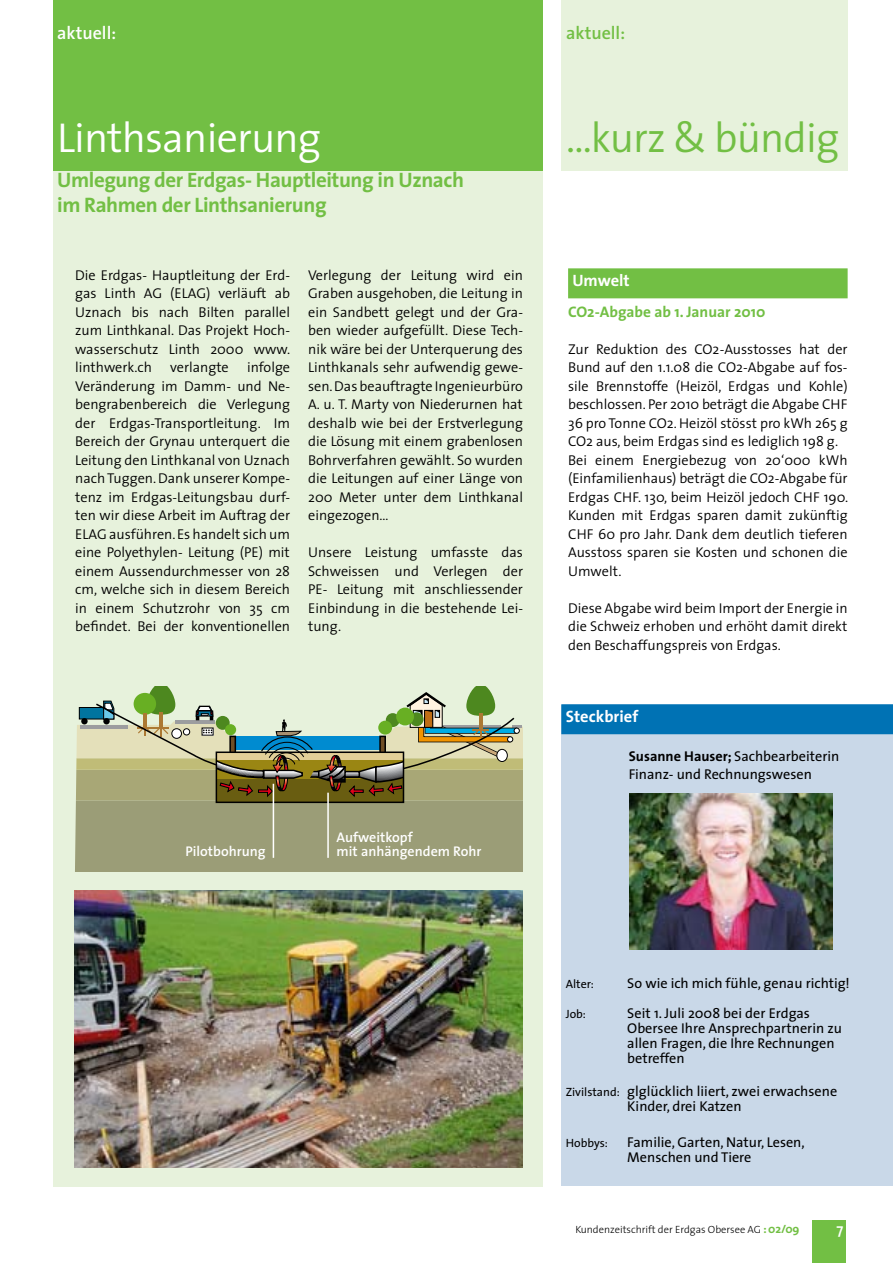
<style>
.page{position:relative;width:893px;height:1263px;background:#fff}
.page>*{position:absolute;margin:0;border:0;box-sizing:border-box;transform-origin:0 0}
.t1{font:300 42px "The Sans";letter-spacing:-.02em;color:#fff}
.t2{font:300 42px "The Sans";letter-spacing:-.02em;color:#72bf44}
.t3{font:700 21px/25.2px "The Sans";letter-spacing:-.02em;color:#72bf44}
.t4{font:600 18px "The Sans";color:#fff}
.t5{font:600 18px "The Sans";color:#72bf44}
.t6{font:700 16.5px "The Sans";color:#fff}
.t7{font:700 15.3px "The Sans";color:#72bf44}
.t8{font:600 15px "The Sans";color:#fff}
.t9{font:300 14.25px/18.5px "The Sans";color:#000;text-align:justify}
.t10{font:14.25px/15px "The Sans";color:#000}
.t11{font:600 14.1px/13.8px "The Sans";color:#fff}
.t12{font:12px "The Sans";color:#000}
.t13{font:300 10.5px "The Sans";color:#000}
.s1{font-weight:700}
.s2{font-size:12px}
.s3{font-weight:700;font-size:12px;color:#72bf44}
</style>
<div class="page">
<div style="left:53px;top:0;width:490px;height:1186px;background:#e7f2dc"></div>
<div style="left:568px;top:268px;width:280px;height:30px;background:#72bf44"></div>
<div style="left:561px;top:705px;width:332px;height:481px;background:#c9d8e8"></div>
<div style="left:561px;top:704px;width:332px;height:30px;background:#0072b4"></div>
<img style="left:629px;top:793px;width:204px;height:157px">
<svg style="left:75px;top:686px;width:447px;height:185px"></svg>
<hr style="left:273px;top:784px;width:1px;height:74px;background:#fff">
<hr style="left:327px;top:793px;width:2px;height:65px;background:#fff">
<img style="left:75px;top:890px;width:447px;height:277px">
<div style="left:812px;top:1220px;width:33px;height:43px;background:#72bf44"></div>
<div style="left:53px;top:0;width:490px;height:170px;background:#72bf44"></div>
<div style="left:561px;top:0;width:287px;height:170px;background:#e7f2dc"></div>
<p class="t4" style="left:57px;top:17px;width:61px">aktuell:</p>
<p class="t5" style="left:566px;top:17px;width:61px">aktuell:</p>
<h1 class="t1" style="left:57px;top:103px;width:266px">Linthsanierung</h1>
<h1 class="t2" style="left:566px;top:103px;width:275px">...kurz &amp; bündig</h1>
<h2 class="t3" style="left:57px;top:167px;width:408px">Umlegung der Erdgas- Hauptleitung in Uznach im Rahmen der Linthsanierung</h2>
<p class="t9" style="left:75px;top:265px;width:216px">Die Erdgas- Hauptleitung der Erd&shy;gas Linth AG (ELAG) verläuft ab Uznach bis nach Bilten parallel zum Linthkanal. Das Projekt Hoch&shy;wasserschutz Linth 2000 www. linthwerk.ch</p>
<p class="t9" style="left:75px;top:358px;width:216px;text-indent:172px">infolge Veränderung im Damm- und Ne&shy;bengrabenbereich die Verlegung der Erdgas-Transportleitung. Im Bereich der Grynau unterquert die Leitung den Linthkanal von Uznach nach Tuggen. Dank unserer Kompe&shy;tenz im Erdgas-Leitungsbau durf&shy;ten wir diese Arbeit im Auftrag der ELAG ausführen. Es handelt sich um eine Polyethylen- Leitung (PE) mit einem Aussendurchmesser von 28 cm, welche sich in diesem Bereich in einem Schutzrohr von 35 cm befindet. Bei der konventionellen</p>
<p class="t9" style="left:170px;top:358px;width:60px">verlangte</p>
<p class="t9" style="left:308px;top:265px;width:216px">Verlegung der Leitung wird ein Graben ausgehoben, die Leitung in ein Sandbett gelegt und der Gra&shy;ben wieder aufgefüllt. Diese Tech&shy;nik wäre bei der Unterquerung des Linthkanals sehr aufwendig gewe&shy;sen. Das beauftragte Ingenieurbüro A. u. T. Marty von Niederurnen hat deshalb wie bei der Erstverlegung die Lösung mit einem grabenlosen Bohrverfahren gewählt. So wurden die Leitungen auf einer Länge von 200 Meter unter dem Linthkanal eingezogen…</p>
<p class="t9" style="left:308px;top:543px;width:216px">Unsere Leistung umfasste das Schweissen und Verlegen der PE- Leitung mit anschliessender Einbindung in die bestehende Lei&shy;tung.</p>
<p class="t11" style="left:186px;top:844px;width:82px">Pilotbohrung</p>
<p class="t11" style="left:337px;top:830px;width:146px">Aufweitkopf<br>mit anhängendem Rohr</p>
<p class="t6" style="left:572px;top:266px;width:59px">Umwelt</p>
<p class="t7" style="left:568px;top:299px;width:199px">CO2-Abgabe ab 1. Januar 2010</p>
<p class="t9" style="left:568px;top:339px;width:282px;text-align:left">Zur Reduktion des CO2-Ausstosses hat der Bund auf den 1.1.08 die CO2-Abgabe auf fos&shy;sile Brennstoffe (Heizöl, Erdgas und Kohle) beschlossen. Per 2010 beträgt die Abgabe CHF 36 pro Tonne CO2. Heizöl stösst pro kWh 265 g CO2 aus, beim Erdgas sind es lediglich 198 g.<br>Bei einem Energiebezug von 20‘000 kWh (Einfamilienhaus) beträgt die CO2-Abgabe für Erdgas CHF. 130, beim Heizöl jedoch CHF 190.<br>Kunden mit Erdgas sparen damit zukünftig CHF 60 pro Jahr. Dank dem deutlich tieferen Ausstoss sparen sie Kosten und schonen die Umwelt.</p>
<p class="t9" style="left:568px;top:598px;width:281px">Diese Abgabe wird beim Import der Energie in die Schweiz erhoben und erhöht damit direkt den Beschaffungspreis von Erdgas.</p>
<p class="t6" style="left:566px;top:702px;width:74px">Steckbrief</p>
<p class="t10" style="left:629px;top:746px;width:212px;line-height:18.5px"><span class="s1">Susanne Hauser;</span> Sachbearbeiterin<br>Finanz- und Rechnungswesen</p>
<p class="t12" style="left:566px;top:974px;width:30px">Alter:</p>
<p class="t10" style="left:627px;top:975px;width:224px">So wie ich mich fühle, genau richtig!</p>
<p class="t12" style="left:566px;top:1004px;width:22px">Job:</p>
<p class="t10" style="left:627px;top:1005px;width:216px">Seit 1. Juli 2008 bei der Erdgas<br>Obersee Ihre Ansprechpartnerin zu allen Fragen, die Ihre Rechnungen betreffen</p>
<p class="t10" style="left:627px;top:1083px;width:211px;text-indent:-62px"><span class="s2">Zivilstand:</span> glglücklich liiert, zwei erwachsene<br>Kinder, drei Katzen</p>
<p class="t12" style="left:566px;top:1133px;width:44px">Hobbys:</p>
<p class="t10" style="left:627px;top:1134px;width:179px">Familie, Garten, Natur, Lesen,<br>Menschen und Tiere</p>
<p class="t13" style="left:575px;top:1221px;width:226px">Kundenzeitschrift der Erdgas Obersee AG <span class="s3">: 02/09</span></p>
<p class="t8" style="left:836px;top:1216px;width:8px">7</p>
</div>
